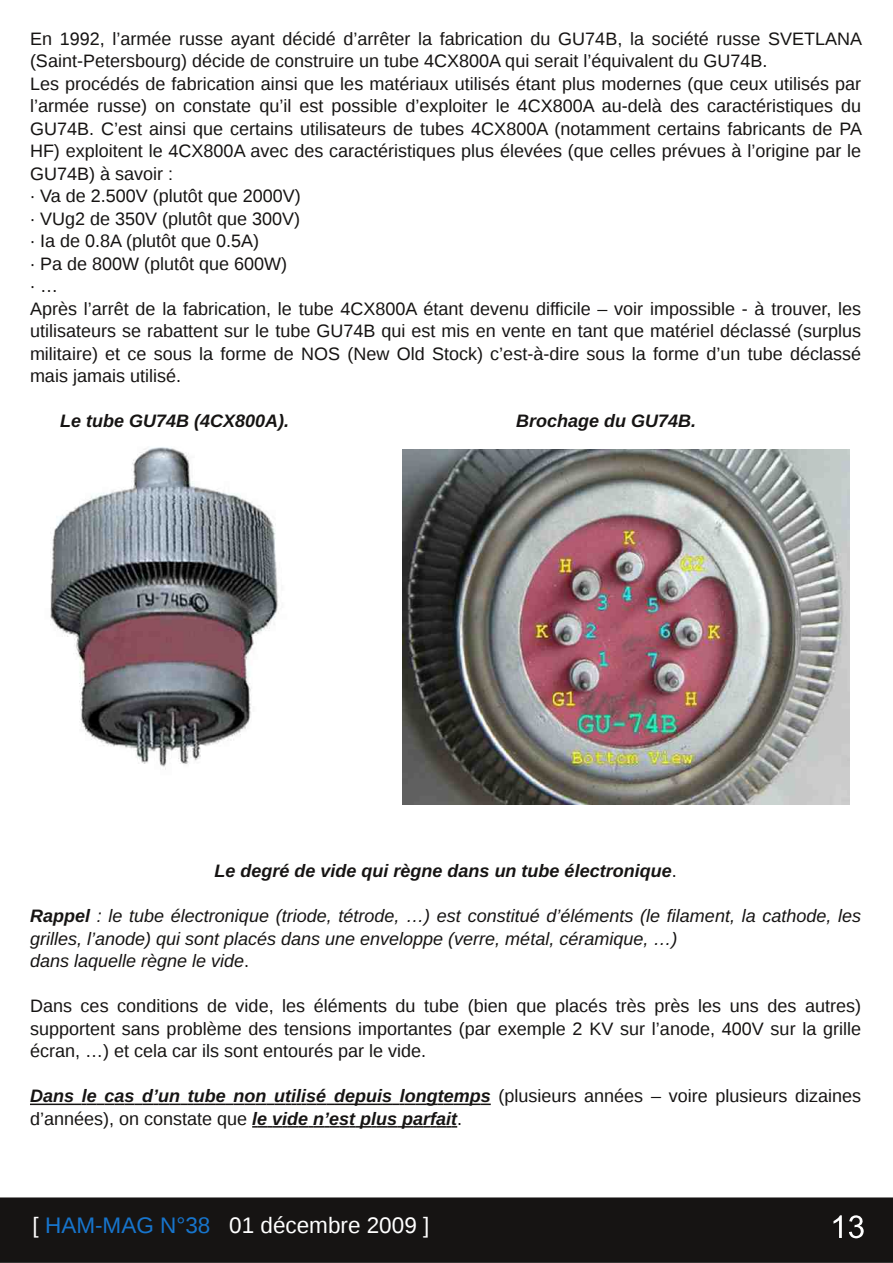
<style>
.page{position:relative;width:893px;height:1263px;background:#fff}
.page>*{position:absolute;margin:0;border:0;box-sizing:border-box;transform-origin:0 0}
.t1{font:22.5px "Liberation Sans";color:#fff}
.t2{font:18px/22.5px "Liberation Sans";color:#161413}
.t3{font:italic 700 18px/22.5px "Liberation Sans";color:#161413}
.t4{font:italic 18px/22.5px "Liberation Sans";color:#161413}
.s1{font-weight:400;font-style:normal}
.s2{font-weight:700}
.s3{font-style:normal}
.s4{color:#1775cd}
</style>
<div class="page">
<div style="left:0;top:1198px;width:892px;height:64px;background:#161413"></div>
<div style="left:0;top:1197px;width:893px;height:66px;border:2px solid #161413"></div>
<svg style="left:833px;top:1215px;width:9px;height:23px"></svg>
<svg style="left:849px;top:1215px;width:15px;height:23px"></svg>
<svg style="left:30px;top:1103px;width:461px;height:2px"></svg>
<svg style="left:252px;top:1126px;width:205px;height:1px"></svg>
<img style="left:50px;top:447px;width:228px;height:323px">
<img style="left:403px;top:449px;width:446px;height:355px">
<p class="t2" style="left:30px;top:27px;width:834px">En 1992, l’armée russe ayant décidé d’arrêter la fabrication du GU74B, la société russe SVETLANA (Saint-Petersbourg) décide de construire un tube 4CX800A qui serait l’équivalent du GU74B.<br>Les procédés de fabrication ainsi que les matériaux utilisés étant plus modernes (que ceux utilisés par l’armée russe) on constate qu’il est possible d’exploiter le 4CX800A au-delà des caractéristiques du GU74B. C’est ainsi que certains utilisateurs de tubes 4CX800A (notamment certains fabricants de PA HF) exploitent le 4CX800A avec des caractéristiques plus élevées (que celles prévues à l’origine par le GU74B) à savoir :<br>∙ Va de 2.500V (plutôt que 2000V)<br>∙ VUg2 de 350V (plutôt que 300V)<br>∙ Ia de 0.8A (plutôt que 0.5A)<br>∙ Pa de 800W (plutôt que 600W)<br>∙ …<br>Après l’arrêt de la fabrication, le tube 4CX800A étant devenu difficile – voir impossible - à trouver, les utilisateurs se rabattent sur le tube GU74B qui est mis en vente en tant que matériel déclassé (surplus militaire) et ce sous la forme de NOS (New Old Stock) c’est-à-dire sous la forme d’un tube déclassé mais jamais utilisé.</p>
<p class="t3" style="left:60px;top:410px;width:231px">Le tube GU74B (4CX800A).</p>
<p class="t3" style="left:516px;top:410px;width:182px">Brochage du GU74B.</p>
<p class="t3" style="left:215px;top:860px;width:464px">Le degré de vide qui règne dans un tube électronique<span class="s1">.</span></p>
<p class="t4" style="left:30px;top:905px;width:833px"><span class="s2">Rappel</span> : le tube électronique (triode, tétrode, …) est constitué d’éléments (le filament, la cathode, les grilles, l’anode) qui sont placés dans une enveloppe (verre, métal, céramique, …)<br>dans laquelle règne le vide<span class="s3">.</span></p>
<p class="t2" style="left:30px;top:995px;width:833px;text-align:justify">Dans ces conditions de vide, les éléments du tube (bien que placés très près les uns des autres) supportent sans problème des tensions importantes (par exemple 2 KV sur l’anode, 400V sur la grille écran, …) et cela car ils sont entourés par le vide.</p>
<p class="t3" style="left:30px;top:1085px;width:833px">Dans le cas d’un tube non utilisé depuis longtemps <span class="s1">(plusieurs années – voire plusieurs dizaines d’années), on constate que</span> le vide n’est plus parfait<span class="s1">.</span></p>
<p class="t1" style="left:33px;top:1212px;width:398px">[ <span class="s4">HAM-MAG N°38</span> 01 décembre 2009 ]</p>
</div>
